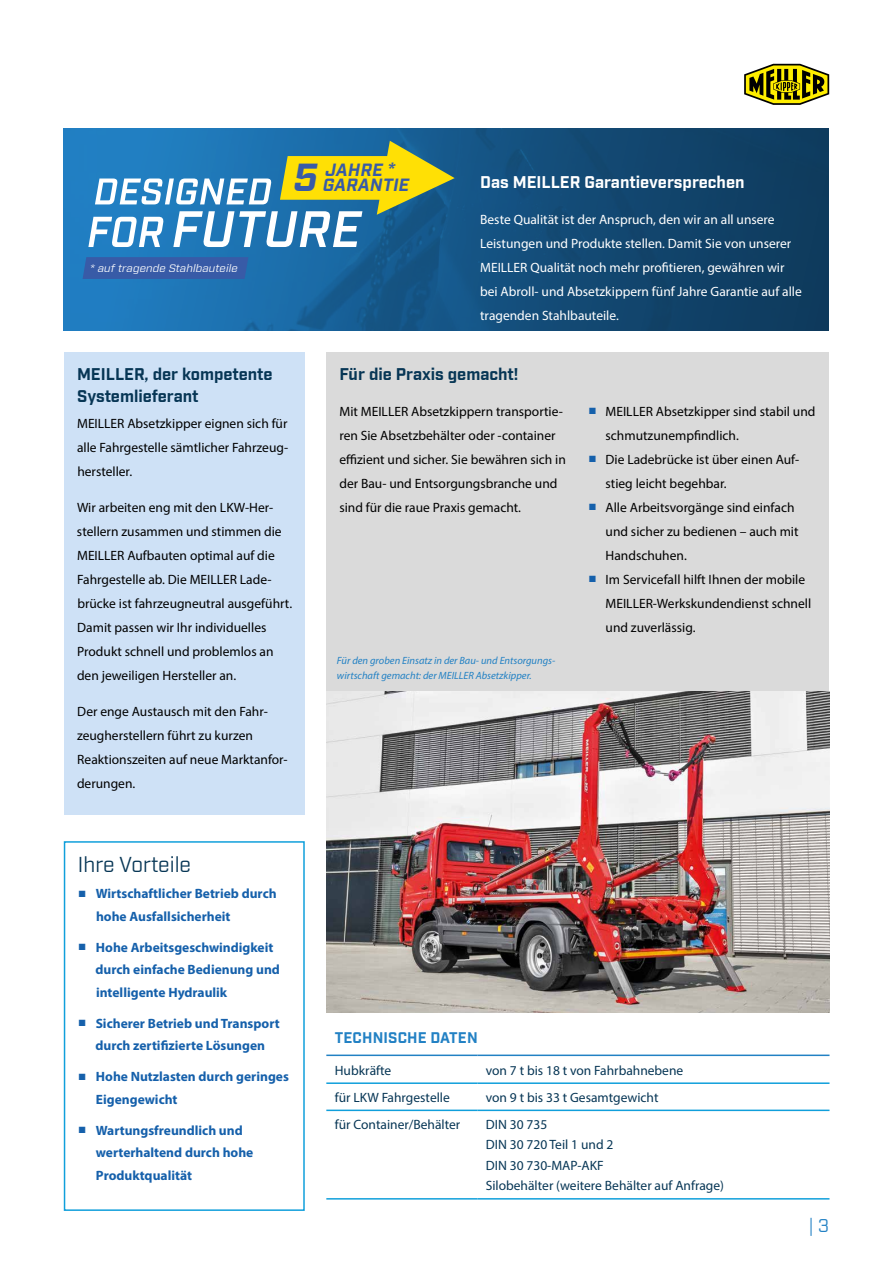
<style>
.page{position:relative;width:893px;height:1263px;background:#fff}
.page>*{position:absolute;margin:0;border:0;box-sizing:border-box;transform-origin:0 0}
.t1{font:21px "Industry";color:#073655}
.t2{font:18px "Industry";color:#2281c4}
.t3{font:italic 700 17.25px/15px "Industry";color:#385ba7}
.t4{font:700 16.5px/22.5px "Industry";color:#073655}
.t5{font:700 16.5px "Industry";color:#fff}
.t6{font:700 15px "Industry";letter-spacing:.01em;color:#2281c4}
.t7{font:13.5px/24px "Myriad Pro";color:#000}
.t8{font:700 13.5px/22.5px "Myriad Pro";color:#1560ab}
.t9{font:13.5px/24px "Myriad Pro";color:#fff}
.t10{font:13.5px/20.4px "Myriad Pro";color:#073655}
.t11{font:italic 10.5px/15px "Myriad Pro";color:#2281c4}
.t12{font:italic 10.5px "Industry";color:#fff;scale:1.12 1}
.s1{font-size:38.1px}
.s2{font-family:"Arial";font-weight:400}
.s3{font-family:"Arial";color:#1560ab}
</style>
<div class="page">
<div style="left:327px;top:352px;width:502px;height:475px;background:#dadada"></div>
<hr style="left:326px;top:1054px;width:151px;height:2px;background:#2281c4">
<hr style="left:477px;top:1054px;width:352px;height:2px;background:#2281c4">
<hr style="left:326px;top:1082px;width:151px;height:2px;background:#109fdb">
<hr style="left:477px;top:1082px;width:352px;height:2px;background:#109fdb">
<hr style="left:326px;top:1109px;width:151px;height:2px;background:#109fdb">
<hr style="left:477px;top:1109px;width:352px;height:2px;background:#109fdb">
<hr style="left:326px;top:1198px;width:151px;height:1px;background:#109fdb">
<hr style="left:477px;top:1198px;width:352px;height:1px;background:#109fdb">
<div style="left:64px;top:352px;width:241px;height:462px;background:#cee1f6"></div>
<div style="left:64px;top:841px;width:241px;height:370px;border:2px solid #109fdb"></div>
<img style="left:63px;top:128px;width:766px;height:202px">
<div style="left:83px;top:257px;width:165px;height:22px;background:#385ba7"></div>
<svg style="left:88px;top:141px;width:367px;height:106px;background:#679a9b"></svg>
<img style="left:326px;top:691px;width:503px;height:321px">
<svg style="left:744px;top:64px;width:85px;height:41px"></svg>
<p class="t12" style="left:90px;top:262px;width:136px">*auftragende Stahlbauteile</p>
<p class="t3" style="left:292px;top:163px;width:122px;text-indent:33px">JAHRE *<br><span class="s1">5</span>GARANTIE</p>
<p class="t5" style="left:480px;top:172px;width:266px">Das MEILLER Garantieversprechen</p>
<p class="t9" style="left:480px;top:207px;width:323px">Beste Qualität ist der Anspruch, den wir an all unsere Leistungen und Produkte stellen. Damit Sie von unserer MEILLER Qualität noch mehr profitieren, gewähren wir bei Abroll- und Absetzkippern fünf Jahre Garantie auf alle tragenden Stahlbauteile.</p>
<p class="t4" style="left:77px;top:363px;width:197px">MEILLER, der kompetente<br>Systemlieferant</p>
<p class="t7" style="left:77px;top:411px;width:213px;text-align:justify">MEILLER Absetzkipper eignen sich für alle Fahrgestelle sämtlicher Fahrzeug&shy;hersteller.</p>
<p class="t7" style="left:77px;top:495px;width:217px">Wir arbeiten eng mit den LKW-Her&shy;stellern zusammen und stimmen die MEILLER Aufbauten optimal auf die Fahrgestelle ab. Die MEILLER Lade&shy;brücke ist fahrzeugneutral ausgeführt.<br>Damit passen wir Ihr individuelles Produkt schnell und problemlos an den jeweiligen Hersteller an.</p>
<p class="t7" style="left:77px;top:699px;width:212px">Der enge Austausch mit den Fahr&shy;zeugherstellern führt zu kurzen<br>Reaktionszeiten auf neue Marktanfor&shy;derungen.</p>
<h1 class="t1" style="left:78px;top:851px;width:115px">Ihre Vorteile</h1>
<p class="t8" style="left:96px;top:882px;width:182px;text-indent:-18px"><span class="s2">■</span> Wirtschaftlicher Betrieb durch hohe Ausfallsicherheit</p>
<p class="t8" style="left:96px;top:936px;width:186px;text-indent:-18px"><span class="s2">■</span> Hohe Arbeitsgeschwindigkeit durch einfache Bedienung und intelligente Hydraulik</p>
<p class="t8" style="left:78px;top:1012px;width:203px;text-align:center"><span class="s2">■</span> Sicherer Betrieb und Transport durch zertifizierte Lösungen</p>
<p class="t8" style="left:96px;top:1065px;width:194px;text-indent:-18px"><span class="s2">■</span> Hohe Nutzlasten durch geringes<br>Eigengewicht</p>
<p class="t8" style="left:96px;top:1119px;width:159px;text-indent:-18px"><span class="s2">■</span> Wartungsfreundlich und werterhaltend durch hohe<br>Produktqualität</p>
<p class="t4" style="left:339px;top:363px;width:181px">Für die Praxis gemacht!</p>
<p class="t7" style="left:339px;top:399px;width:228px">Mit MEILLER Absetzkippern transportie&shy;ren Sie Absetzbehälter oder -container effizient und sicher. Sie bewähren sich in der Bau- und Entsorgungsbranche und sind für die raue Praxis gemacht.</p>
<p class="t7" style="left:606px;top:399px;width:211px;text-indent:-17px"><span class="s3">■</span> MEILLER Absetzkipper sind stabil und schmutzunempfindlich.</p>
<p class="t7" style="left:606px;top:447px;width:195px;text-indent:-17px"><span class="s3">■</span> Die Ladebrücke ist über einen Auf&shy;stieg leicht begehbar.</p>
<p class="t7" style="left:606px;top:495px;width:195px;text-indent:-17px"><span class="s3">■</span> Alle Arbeitsvorgänge sind einfach und sicher zu bedienen – auch mit<br>Handschuhen.</p>
<p class="t7" style="left:606px;top:567px;width:207px;text-indent:-17px"><span class="s3">■</span> Im Servicefall hilft Ihnen der mobile<br>MEILLER-Werkskundendienst schnell und zuverlässig.</p>
<p class="t11" style="left:337px;top:653px;width:220px">Für den groben Einsatz in der Bau- und Entsorgungs&shy;wirtschaft gemacht: der MEILLER Absetzkipper.</p>
<p class="t6" style="left:335px;top:1028px;width:144px">TECHNISCHE DATEN</p>
<p class="t10" style="left:335px;top:1060px;width:58px">Hubkräfte</p>
<p class="t10" style="left:486px;top:1060px;width:199px">von 7 t bis 18 t von Fahrbahnebene</p>
<p class="t10" style="left:335px;top:1087px;width:117px">für LKW Fahrgestelle</p>
<p class="t10" style="left:486px;top:1087px;width:174px">von 9 t bis 33 t Gesamtgewicht</p>
<p class="t10" style="left:335px;top:1114px;width:127px">für Container/Behälter</p>
<p class="t10" style="left:486px;top:1114px;width:240px">DIN 30 735<br>DIN 30 720 Teil 1 und 2<br>DIN 30 730-MAP-AKF<br>Silobehälter (weitere Behälter auf Anfrage)</p>
<h2 class="t2" style="left:808px;top:1214px;width:22px">| 3</h2>
</div>
